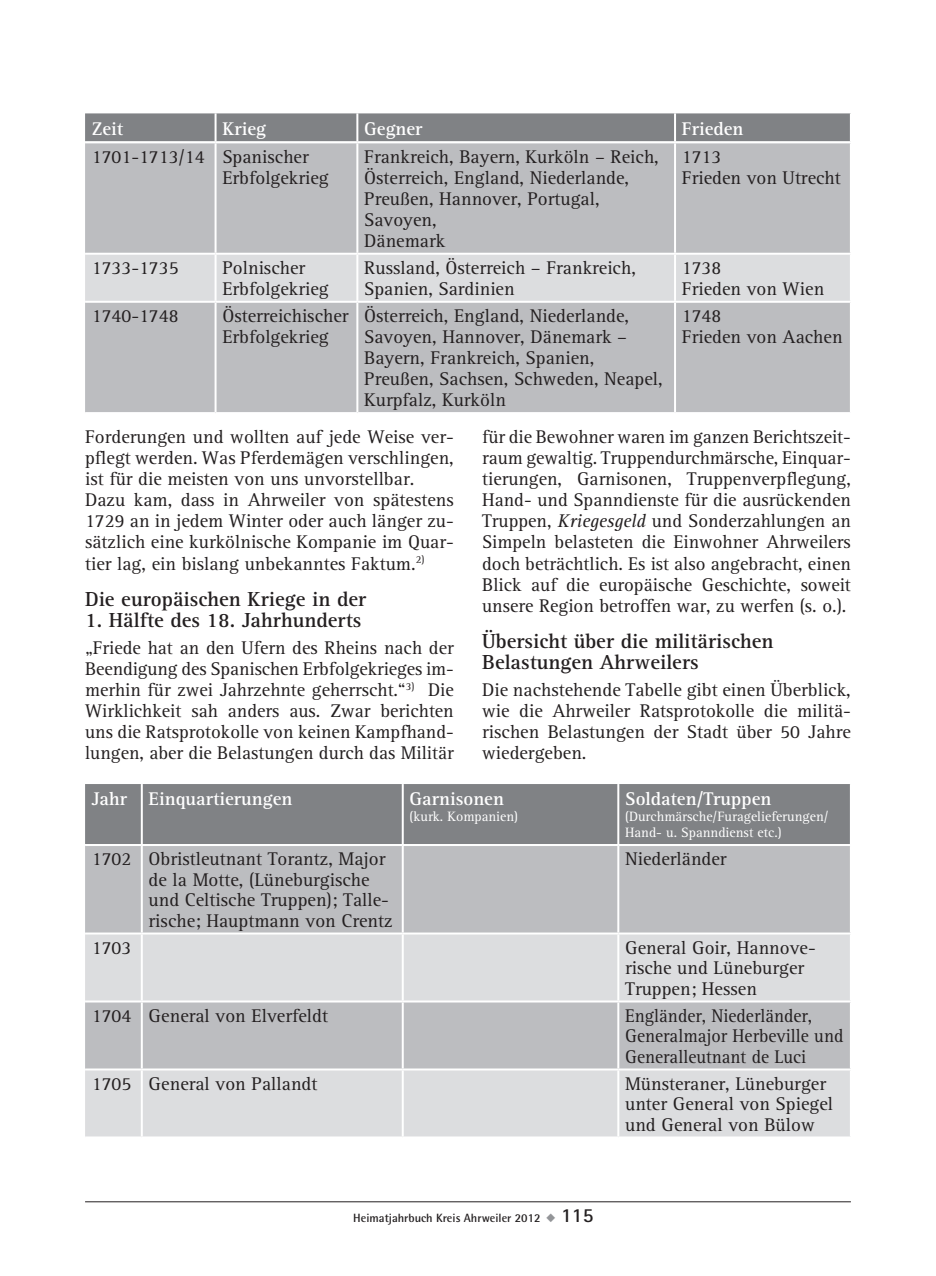
<style>
.page{position:relative;width:936px;height:1276px;background:#fff}
.page>*{position:absolute;margin:0;border:0;box-sizing:border-box;transform-origin:0 0}
.t1{font:700 21px/21px "AT Rotis Serif";color:#231f20}
.t2{font:19px/21px "AT Rotis Serif";color:#231f20}
.t3{font:19px/20.6px "AT Rotis Serif";color:#231f20;scale:.95 1}
.t4{font:700 19px "AT Rotis Serif";color:#fff}
.t5{font:14px/16px "AT Rotis Serif";color:#fff}
.t6{font:700 12px "Rotis Semi Sans";color:#231f20}
.s1{font-style:italic}
.s2{color:#939598}
.s3{font-family:"Rotis Sans Serif";font-size:20px}
</style>
<div class="page">
<hr style="left:85px;top:1201px;width:765px;height:1px;background:#231f20">
<div style="left:85px;top:784px;width:764px;height:60px;background:#808285"></div>
<hr style="left:141px;top:784px;width:2px;height:60px;background:#fff">
<hr style="left:402px;top:784px;width:2px;height:60px;background:#fff">
<hr style="left:617px;top:784px;width:2px;height:60px;background:#fff">
<div style="left:85px;top:846px;width:764px;height:86px;background:#bcbdc0"></div>
<svg style="left:85px;top:934px;width:764px;height:202px;background:#d1d2d5"></svg>
<hr style="left:141px;top:846px;width:2px;height:86px;background:#fff">
<hr style="left:141px;top:934px;width:2px;height:66px;background:#fff">
<hr style="left:85px;top:1000px;width:57px;height:2px;background:#fff">
<hr style="left:142px;top:1000px;width:261px;height:2px;background:#fff">
<hr style="left:141px;top:1002px;width:2px;height:66px;background:#fff">
<hr style="left:403px;top:1000px;width:215px;height:2px;background:#fff">
<hr style="left:85px;top:1068px;width:57px;height:2px;background:#fff">
<hr style="left:142px;top:1068px;width:261px;height:2px;background:#fff">
<hr style="left:141px;top:1070px;width:2px;height:66px;background:#fff">
<hr style="left:403px;top:1068px;width:215px;height:2px;background:#fff">
<hr style="left:402px;top:846px;width:2px;height:86px;background:#fff">
<hr style="left:617px;top:846px;width:2px;height:86px;background:#fff">
<hr style="left:402px;top:934px;width:2px;height:66px;background:#fff">
<hr style="left:617px;top:934px;width:2px;height:66px;background:#fff">
<hr style="left:402px;top:1002px;width:2px;height:66px;background:#fff">
<hr style="left:618px;top:1000px;width:233px;height:2px;background:#fff">
<hr style="left:617px;top:1002px;width:2px;height:66px;background:#fff">
<hr style="left:402px;top:1070px;width:2px;height:66px;background:#fff">
<hr style="left:618px;top:1068px;width:233px;height:2px;background:#fff">
<hr style="left:617px;top:1070px;width:2px;height:66px;background:#fff">
<div style="left:85px;top:113px;width:764px;height:28px;background:#808285"></div>
<hr style="left:214px;top:113px;width:2px;height:28px;background:#fff">
<hr style="left:356px;top:113px;width:2px;height:28px;background:#fff">
<hr style="left:674px;top:113px;width:2px;height:28px;background:#fff">
<div style="left:85px;top:143px;width:764px;height:269px;background:#bcbdc0"></div>
<div style="left:85px;top:255px;width:764px;height:46px;background:#dcdddf"></div>
<hr style="left:214px;top:143px;width:2px;height:110px;background:#fff">
<hr style="left:85px;top:253px;width:130px;height:2px;background:#fff">
<hr style="left:215px;top:253px;width:142px;height:2px;background:#fff">
<hr style="left:214px;top:255px;width:2px;height:46px;background:#fff">
<hr style="left:357px;top:253px;width:318px;height:2px;background:#fff">
<hr style="left:85px;top:301px;width:130px;height:2px;background:#fff">
<hr style="left:215px;top:301px;width:142px;height:2px;background:#fff">
<hr style="left:214px;top:303px;width:2px;height:109px;background:#fff">
<hr style="left:357px;top:301px;width:318px;height:2px;background:#fff">
<hr style="left:356px;top:143px;width:2px;height:110px;background:#fff">
<hr style="left:674px;top:143px;width:2px;height:110px;background:#fff">
<hr style="left:675px;top:253px;width:176px;height:2px;background:#fff">
<hr style="left:356px;top:255px;width:2px;height:46px;background:#fff">
<hr style="left:674px;top:255px;width:2px;height:46px;background:#fff">
<hr style="left:356px;top:303px;width:2px;height:109px;background:#fff">
<hr style="left:675px;top:301px;width:176px;height:2px;background:#fff">
<hr style="left:674px;top:303px;width:2px;height:109px;background:#fff">
<p class="t4" style="left:92px;top:117px;width:33px">Zeit</p>
<p class="t4" style="left:222px;top:117px;width:45px">Krieg</p>
<p class="t4" style="left:364px;top:117px;width:60px">Gegner</p>
<p class="t4" style="left:681px;top:117px;width:63px">Frieden</p>
<p class="t2" style="left:222px;top:146px;width:108px;text-indent:-130px">1701-1713/14 Spanischer<br>Erbfolgekrieg</p>
<p class="t2" style="left:364px;top:146px;width:296px">Frankreich, Bayern, Kurköln – Reich,<br>Österreich, England, Niederlande,<br>Preußen, Hannover, Portugal,<br>Savoyen,<br>Dänemark</p>
<p class="t2" style="left:681px;top:146px;width:160px">1713<br>Frieden von Utrecht</p>
<p class="t2" style="left:92px;top:258px;width:88px">1733-1735</p>
<p class="t2" style="left:222px;top:258px;width:108px">Polnischer<br>Erbfolgekrieg</p>
<p class="t2" style="left:364px;top:258px;width:273px">Russland, Österreich – Frankreich,<br>Spanien, Sardinien</p>
<p class="t2" style="left:681px;top:258px;width:144px">1738<br>Frieden von Wien</p>
<p class="t2" style="left:92px;top:306px;width:88px">1740-1748</p>
<p class="t2" style="left:222px;top:306px;width:128px">Österreichischer<br>Erbfolgekrieg</p>
<p class="t2" style="left:364px;top:306px;width:300px">Österreich, England, Niederlande,<br>Savoyen, Hannover, Dänemark –<br>Bayern, Frankreich, Spanien,<br>Preußen, Sachsen, Schweden, Neapel,<br>Kurpfalz, Kurköln</p>
<p class="t2" style="left:681px;top:306px;width:162px">1748<br>Frieden von Aachen</p>
<p class="t2" style="left:85px;top:427px;width:370px">Forderungen und wollten auf jede Weise ver&shy;pflegt werden. Was Pferdemägen verschlingen, ist für die meisten von uns unvorstellbar.<br>Dazu kam, dass in Ahrweiler von spätestens 1729 an in jedem Winter oder auch länger zu&shy;sätzlich eine kurkölnische Kompanie im Quar&shy;tier lag, ein bislang unbekanntes Faktum.<sup>2)</sup></p>
<p class="t1" style="left:85px;top:589px;width:283px">Die europäischen Kriege in der</p>
<p class="t1" style="left:85px;top:610px;width:278px">1. Hälfte des 18. Jahrhunderts</p>
<p class="t2" style="left:85px;top:637px;width:370px;text-align:justify">„Friede hat an den Ufern des Rheins nach der Beendigung des Spanischen Erbfolgekrieges im&shy;merhin für zwei Jahrzehnte geherrscht.“<sup>3)</sup> Die Wirklichkeit sah anders aus. Zwar berichten uns die Ratsprotokolle von keinen Kampfhand&shy;lungen, aber die Belastungen durch das Militär</p>
<p class="t2" style="left:482px;top:427px;width:370px;text-align:justify">für die Bewohner waren im ganzen Berichtszeit&shy;raum gewaltig. Truppendurchmärsche, Einquar&shy;tierungen, Garnisonen, Truppenverpflegung, Hand- und Spanndienste für die ausrückenden Truppen, <span class="s1">Kriegesgeld</span> und Sonderzahlungen an Simpeln belasteten die Einwohner Ahrweilers doch beträchtlich. Es ist also angebracht, einen Blick auf die europäische Geschichte, soweit unsere Region betroffen war, zu werfen (s. o.).</p>
<p class="t1" style="left:482px;top:631px;width:293px">Übersicht über die militärischen<br>Belastungen Ahrweilers</p>
<p class="t2" style="left:482px;top:680px;width:370px;text-align:justify">Die nachstehende Tabelle gibt einen Überblick, wie die Ahrweiler Ratsprotokolle die militä&shy;rischen Belastungen der Stadt über 50 Jahre wiedergeben.</p>
<p class="t4" style="left:92px;top:787px;width:202px">Jahr Einquartierungen</p>
<p class="t4" style="left:409px;top:787px;width:96px">Garnisonen</p>
<p class="t5" style="left:409px;top:809px;width:110px">(kurk. Kompanien)</p>
<p class="t4" style="left:625px;top:787px;width:148px">Soldaten/Truppen</p>
<p class="t5" style="left:625px;top:809px;width:205px">(Durchmärsche/Furagelieferungen/<br>Hand- u. Spanndienst etc.)</p>
<p class="t2" style="left:149px;top:849px;width:245px;text-indent:-57px">1702 Obristleutnant Torantz, Major de la Motte, (Lüneburgische und Celtische Truppen); Talle&shy;rische; Hauptmann von Crentz</p>
<p class="t2" style="left:625px;top:849px;width:103px">Niederländer</p>
<p class="t2" style="left:92px;top:937px;width:41px">1703</p>
<p class="t2" style="left:625px;top:937px;width:192px">General Goir, Hannove&shy;rische und Lüneburger<br>Truppen; Hessen</p>
<p class="t2" style="left:92px;top:1005px;width:237px">1704 General von Elverfeldt</p>
<p class="t3" style="left:625px;top:1005px;width:231px">Engländer, Niederländer,<br>Generalmajor Herbeville und<br>Generalleutnant de Luci</p>
<p class="t2" style="left:92px;top:1073px;width:227px">1705 General von Pallandt</p>
<p class="t2" style="left:625px;top:1073px;width:209px">Münsteraner, Lüneburger unter General von Spiegel und General von Bülow</p>
<p class="t6" style="left:353px;top:1210px;width:242px">Heimatjahrbuch Kreis Ahrweiler 2012 <span class="s2">◆</span> <span class="s3">115</span></p>
</div>
